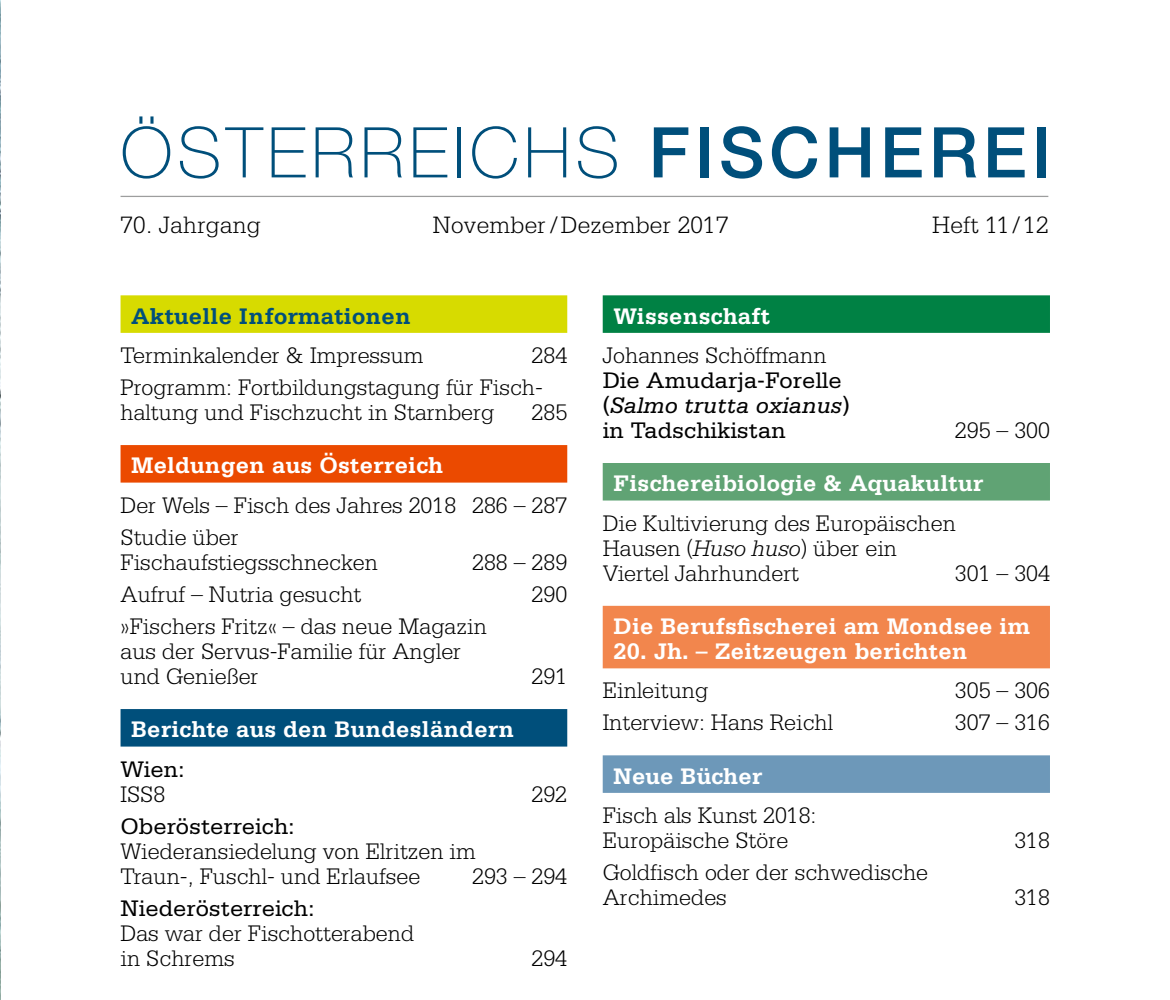
<style>
.page{position:relative;width:1170px;height:1000px;background:#fff}
.page>*{position:absolute;margin:0;border:0;box-sizing:border-box;transform-origin:0 0}
.t1{font:100 70px "Helvetica Neue";letter-spacing:.07em;color:#004f7b}
.t2{font:300 25px "Serifa";letter-spacing:.01em;color:#000}
.t3{font:300 23.75px/25px "Serifa";color:#000}
.t4{font:700 23.75px "Serifa";letter-spacing:.01em;color:#fff}
.t5{font:23.75px/25px "Serifa";color:#000}
.t6{font:700 23.75px "Serifa";letter-spacing:.01em;color:#004f7b}
.s1{font-weight:500}
.s2{font-style:italic}
</style>
<div class="page">
<hr style="left:120px;top:196px;width:928px;height:1px;background:#9d9e9e">
<div style="left:120px;top:295px;width:447px;height:38px;background:#d7db00"></div>
<div style="left:120px;top:445px;width:447px;height:37px;background:#eb4a00"></div>
<div style="left:120px;top:709px;width:447px;height:37px;background:#004f7b"></div>
<div style="left:602px;top:295px;width:447px;height:38px;background:#008144"></div>
<div style="left:602px;top:463px;width:447px;height:37px;background:#60a374"></div>
<div style="left:602px;top:605px;width:447px;height:63px;background:#f2864d"></div>
<div style="left:602px;top:755px;width:447px;height:37px;background:#6d98b9"></div>
<img style="left:0;top:0;width:1px;height:999px">
<h1 class="t1" style="left:120px;top:113px;width:932px">ÖSTERREICHS <span class="s1">FISCHEREI</span></h1>
<p class="t2" style="left:120px;top:210px;width:142px">70. Jahrgang</p>
<p class="t2" style="left:433px;top:210px;width:297px">November /Dezember 2017</p>
<p class="t2" style="left:932px;top:210px;width:118px">Heft 11/12</p>
<p class="t6" style="left:131px;top:302px;width:281px">Aktuelle Informationen</p>
<p class="t3" style="left:120px;top:342px;width:305px">Terminkalender &amp; Impressum</p>
<p class="t3" style="left:120px;top:339px;width:448px;line-height:32px;text-indent:411px">284<br>Programm: Fortbildungstagung für Fisch-</p>
<p class="t3" style="left:120px;top:399px;width:375px">haltung und Fischzucht in Starnberg</p>
<p class="t3" style="left:531px;top:399px;width:37px">285</p>
<p class="t4" style="left:131px;top:451px;width:313px">Meldungen aus Österreich</p>
<p class="t3" style="left:120px;top:488px;width:448px;line-height:32px">Der Wels – Fisch des Jahres 2018 286 – 287<br>Studie über</p>
<p class="t3" style="left:120px;top:549px;width:259px">Fischaufstiegsschnecken</p>
<p class="t3" style="left:472px;top:549px;width:96px">288 – 289</p>
<p class="t3" style="left:120px;top:581px;width:242px">Aufruf – Nutria gesucht</p>
<p class="t3" style="left:531px;top:581px;width:37px">290</p>
<p class="t3" style="left:120px;top:613px;width:368px">»Fischers Fritz« – das neue Magazin aus der Servus-Familie für Angler und Genießer</p>
<p class="t3" style="left:531px;top:663px;width:37px">291</p>
<p class="t4" style="left:131px;top:715px;width:385px">Berichte aus den Bundesländern</p>
<p class="t5" style="left:120px;top:756px;width:66px">Wien:</p>
<p class="t3" style="left:120px;top:781px;width:46px">ISS8</p>
<p class="t3" style="left:531px;top:781px;width:37px">292</p>
<p class="t5" style="left:120px;top:813px;width:176px">Oberösterreich:</p>
<p class="t3" style="left:120px;top:838px;width:357px">Wiederansiedelung von Elritzen im<br>Traun-, Fuschl- und Erlaufsee</p>
<p class="t3" style="left:472px;top:863px;width:96px">293 – 294</p>
<p class="t5" style="left:120px;top:895px;width:196px">Niederösterreich:</p>
<p class="t3" style="left:120px;top:920px;width:295px">Das war der Fischotterabend in Schrems</p>
<p class="t3" style="left:531px;top:945px;width:37px">294</p>
<p class="t4" style="left:613px;top:302px;width:158px">Wissenschaft</p>
<p class="t3" style="left:602px;top:342px;width:225px">Johannes Schöffmann</p>
<p class="t5" style="left:602px;top:367px;width:248px">Die Amudarja-Forelle (<span class="s2">Salmo trutta oxianus</span>) in Tadschikistan</p>
<p class="t3" style="left:954px;top:417px;width:96px">295 – 300</p>
<p class="t4" style="left:613px;top:469px;width:371px">Fischereibiologie &amp; Aquakultur</p>
<p class="t3" style="left:602px;top:510px;width:355px">Die Kultivierung des Europäischen<br>Hausen (<span class="s2">Huso huso</span>) über ein<br>Viertel Jahrhundert</p>
<p class="t3" style="left:954px;top:560px;width:96px">301 – 304</p>
<p class="t4" style="left:613px;top:612px;width:418px">Die Berufsfischerei am Mondsee im</p>
<p class="t4" style="left:613px;top:637px;width:356px">20. Jh. – Zeitzeugen berichten</p>
<p class="t3" style="left:602px;top:677px;width:107px">Einleitung</p>
<p class="t3" style="left:954px;top:677px;width:96px">305 – 306</p>
<p class="t3" style="left:602px;top:709px;width:232px">Interview: Hans Reichl</p>
<p class="t3" style="left:954px;top:709px;width:96px">307 – 316</p>
<p class="t4" style="left:613px;top:761px;width:150px">Neue Bücher</p>
<p class="t3" style="left:602px;top:802px;width:215px">Fisch als Kunst 2018:<br>Europäische Störe</p>
<p class="t3" style="left:1014px;top:827px;width:37px">318</p>
<p class="t3" style="left:602px;top:859px;width:327px">Goldfisch oder der schwedische<br>Archimedes</p>
<p class="t3" style="left:1014px;top:884px;width:37px">318</p>
</div>
